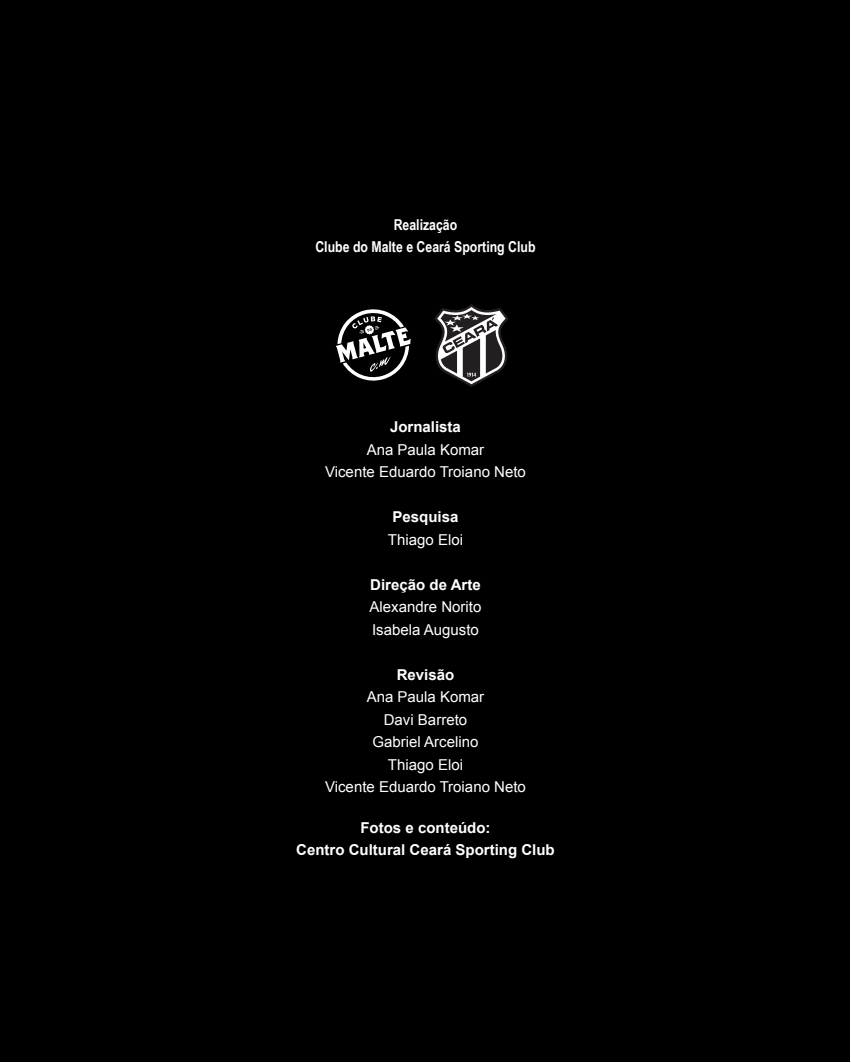
<style>
.page{position:relative;width:851px;height:1063px;background:#fff}
.page>*{position:absolute;margin:0;border:0;box-sizing:border-box;transform-origin:0 0}
.t1{font:15px/22.5px "Arial";color:#fff;text-align:center}
.t2{font:700 15px/22.5px "Arial";color:#fff;text-align:center}
.t3{font:700 15px/22.5px "Arial Narrow";color:#fff;text-align:center}
</style>
<div class="page">
<div style="left:1px;top:1px;width:849px;height:1061px;background:#000"></div>
<svg style="left:336px;top:309px;width:74px;height:72px"></svg>
<svg style="left:434px;top:304px;width:75px;height:83px"></svg>
<p class="t3" style="left:315px;top:213px;width:222px">Realização<br>Clube do Malte e Ceará Sporting Club</p>
<p class="t2" style="left:390px;top:416px;width:72px">Jornalista</p>
<p class="t1" style="left:325px;top:439px;width:202px">Ana Paula Komar<br>Vicente Eduardo Troiano Neto</p>
<p class="t2" style="left:392px;top:506px;width:67px">Pesquisa</p>
<p class="t1" style="left:388px;top:529px;width:77px">Thiago Eloi</p>
<p class="t2" style="left:370px;top:574px;width:112px">Direção de Arte</p>
<p class="t1" style="left:369px;top:596px;width:113px;text-align:left">Alexandre Norito<br>Isabela Augusto</p>
<p class="t2" style="left:396px;top:664px;width:59px">Revisão</p>
<p class="t1" style="left:325px;top:686px;width:202px">Ana Paula Komar<br>Davi Barreto<br>Gabriel Arcelino<br>Thiago Eloi<br>Vicente Eduardo Troiano Neto</p>
<p class="t2" style="left:296px;top:817px;width:260px">Fotos e conteúdo:<br>Centro Cultural Ceará Sporting Club</p>
</div>
